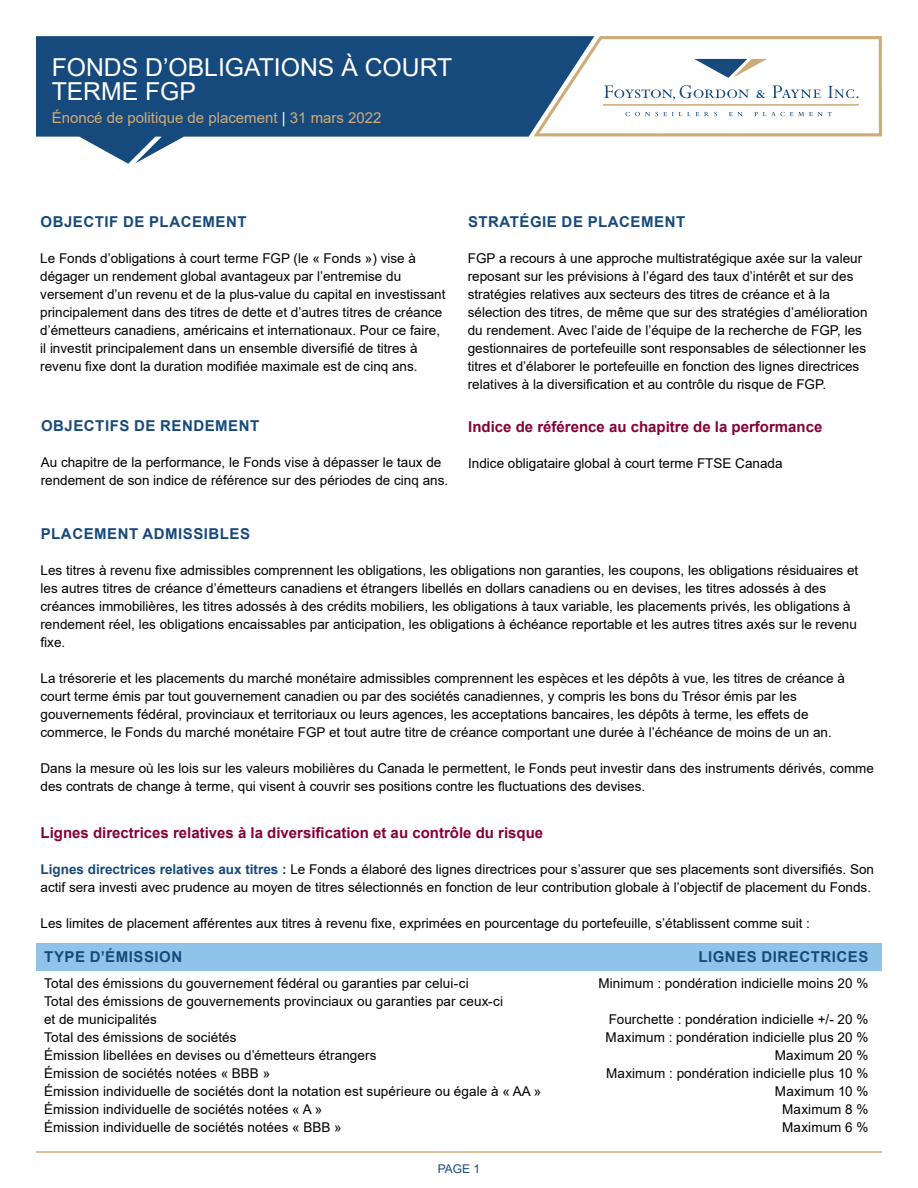
<style>
.page{position:relative;width:918px;height:1188px;background:#fff}
.page>*{position:absolute;margin:0;border:0;box-sizing:border-box;transform-origin:0 0}
.t1{font:24.75px/24px "Arial";color:#fff}
.t2{font:24px "Minion Pro";letter-spacing:.08em;color:#fff}
.t3{font:700 15px "Arial";letter-spacing:.035em;color:#174a7c}
.t4{font:700 15px "Arial";color:#860038}
.t5{font:15px "Arial";color:#cfab7a}
.t6{font:13.5px/18px "Arial";color:#000}
.t7{font:12px "Arial";color:#174a7c}
.s1{color:#fff}
.s2{font-weight:700;color:#174a7c}
</style>
<div class="page">
<svg style="left:36px;top:36px;width:495px;height:128px;fill:#174a7c"></svg>
<svg style="left:531px;top:36px;width:351px;height:101px"></svg>
<hr style="left:36px;top:1151px;width:846px;height:2px;background:#cfab7a">
<div style="left:37px;top:943px;width:845px;height:27px;background:#90c3ea"></div>
<h1 class="t1" style="left:52px;top:56px;width:402px">FONDS D’OBLIGATIONS À COURT<br>TERME FGP</h1>
<p class="t5" style="left:52px;top:107px;width:331px">Énoncé de politique de placement <span class="s1">|</span> 31 mars 2022</p>
<h2 class="t2" style="left:83px;top:57px;width:268px">TABLE OF CONTENTS</h2>
<p class="t3" style="left:41px;top:211px;width:208px">OBJECTIF DE PLACEMENT</p>
<p class="t6" style="left:40px;top:249px;width:407px">Le Fonds d’obligations à court terme FGP (le « Fonds ») vise à dégager un rendement global avantageux par l’entremise du versement d’un revenu et de la plus-value du capital en investissant principalement dans des titres de dette et d’autres titres de créance d’émetteurs canadiens, américains et internationaux. Pour ce faire, il investit principalement dans un ensemble diversifié de titres à revenu fixe dont la duration modifiée maximale est de cinq ans.</p>
<p class="t3" style="left:41px;top:415px;width:220px">OBJECTIFS DE RENDEMENT</p>
<p class="t6" style="left:41px;top:453px;width:409px">Au chapitre de la performance, le Fonds vise à dépasser le taux de rendement de son indice de référence sur des périodes de cinq ans.</p>
<p class="t3" style="left:468px;top:211px;width:219px">STRATÉGIE DE PLACEMENT</p>
<p class="t6" style="left:468px;top:249px;width:401px">FGP a recours à une approche multistratégique axée sur la valeur reposant sur les prévisions à l’égard des taux d’intérêt et sur des stratégies relatives aux secteurs des titres de créance et à la sélection des titres, de même que sur des stratégies d’amélioration du rendement. Avec l’aide de l’équipe de la recherche de FGP, les gestionnaires de portefeuille sont responsables de sélectionner les titres et d’élaborer le portefeuille en fonction des lignes directrices relatives à la diversification et au contrôle du risque de FGP.</p>
<p class="t4" style="left:468px;top:416px;width:356px">Indice de référence au chapitre de la performance</p>
<p class="t6" style="left:468px;top:454px;width:316px">Indice obligataire global à court terme FTSE Canada</p>
<p class="t3" style="left:41px;top:523px;width:211px">PLACEMENT ADMISSIBLES</p>
<p class="t6" style="left:41px;top:561px;width:819px">Les titres à revenu fixe admissibles comprennent les obligations, les obligations non garanties, les coupons, les obligations résiduaires et les autres titres de créance d’émetteurs canadiens et étrangers libellés en dollars canadiens ou en devises, les titres adossés à des créances immobilières, les titres adossés à des crédits mobiliers, les obligations à taux variable, les placements privés, les obligations à rendement réel, les obligations encaissables par anticipation, les obligations à échéance reportable et les autres titres axés sur le revenu fixe.</p>
<p class="t6" style="left:41px;top:669px;width:806px">La trésorerie et les placements du marché monétaire admissibles comprennent les espèces et les dépôts à vue, les titres de créance à court terme émis par tout gouvernement canadien ou par des sociétés canadiennes, y compris les bons du Trésor émis par les gouvernements fédéral, provinciaux et territoriaux ou leurs agences, les acceptations bancaires, les dépôts à terme, les effets de commerce, le Fonds du marché monétaire FGP et tout autre titre de créance comportant une durée à l’échéance de moins de un an.</p>
<p class="t6" style="left:41px;top:759px;width:835px">Dans la mesure où les lois sur les valeurs mobilières du Canada le permettent, le Fonds peut investir dans des instruments dérivés, comme des contrats de change à terme, qui visent à couvrir ses positions contre les fluctuations des devises.</p>
<p class="t4" style="left:41px;top:822px;width:504px">Lignes directrices relatives à la diversification et au contrôle du risque</p>
<p class="t6" style="left:41px;top:860px;width:835px"><span class="s2">Lignes directrices relatives aux titres :</span> Le Fonds a élaboré des lignes directrices pour s’assurer que ses placements sont diversifiés. Son actif sera investi avec prudence au moyen de titres sélectionnés en fonction de leur contribution globale à l’objectif de placement du Fonds.</p>
<p class="t6" style="left:41px;top:914px;width:771px">Les limites de placement afférentes aux titres à revenu fixe, exprimées en pourcentage du portefeuille, s’établissent comme suit :</p>
<p class="t3" style="left:44px;top:946px;width:140px">TYPE D’ÉMISSION</p>
<p class="t3" style="left:698px;top:946px;width:172px">LIGNES DIRECTRICES</p>
<p class="t6" style="left:44px;top:974px;width:426px">Total des émissions du gouvernement fédéral ou garanties par celui-ci</p>
<p class="t6" style="left:598px;top:974px;width:272px">Minimum : pondération indicielle moins 20 %</p>
<p class="t6" style="left:44px;top:992px;width:461px">Total des émissions de gouvernements provinciaux ou garanties par ceux-ci et de municipalités</p>
<p class="t6" style="left:609px;top:1010px;width:261px">Fourchette : pondération indicielle +/- 20 %</p>
<p class="t6" style="left:44px;top:1028px;width:194px">Total des émissions de sociétés</p>
<p class="t6" style="left:606px;top:1028px;width:264px">Maximum : pondération indicielle plus 20 %</p>
<p class="t6" style="left:44px;top:1046px;width:334px">Émission libellées en devises ou d’émetteurs étrangers</p>
<p class="t6" style="left:775px;top:1046px;width:95px">Maximum 20 %</p>
<p class="t6" style="left:44px;top:1064px;width:228px">Émission de sociétés notées « BBB »</p>
<p class="t6" style="left:606px;top:1064px;width:264px">Maximum : pondération indicielle plus 10 %</p>
<p class="t6" style="left:44px;top:1082px;width:499px">Émission individuelle de sociétés dont la notation est supérieure ou égale à « AA »</p>
<p class="t6" style="left:775px;top:1082px;width:95px">Maximum 10 %</p>
<p class="t6" style="left:44px;top:1100px;width:280px">Émission individuelle de sociétés notées « A »</p>
<p class="t6" style="left:782px;top:1100px;width:88px">Maximum 8 %</p>
<p class="t6" style="left:44px;top:1118px;width:299px">Émission individuelle de sociétés notées « BBB »</p>
<p class="t6" style="left:782px;top:1118px;width:88px">Maximum 6 %</p>
<p class="t7" style="left:438px;top:1161px;width:44px">PAGE 1</p>
</div>
